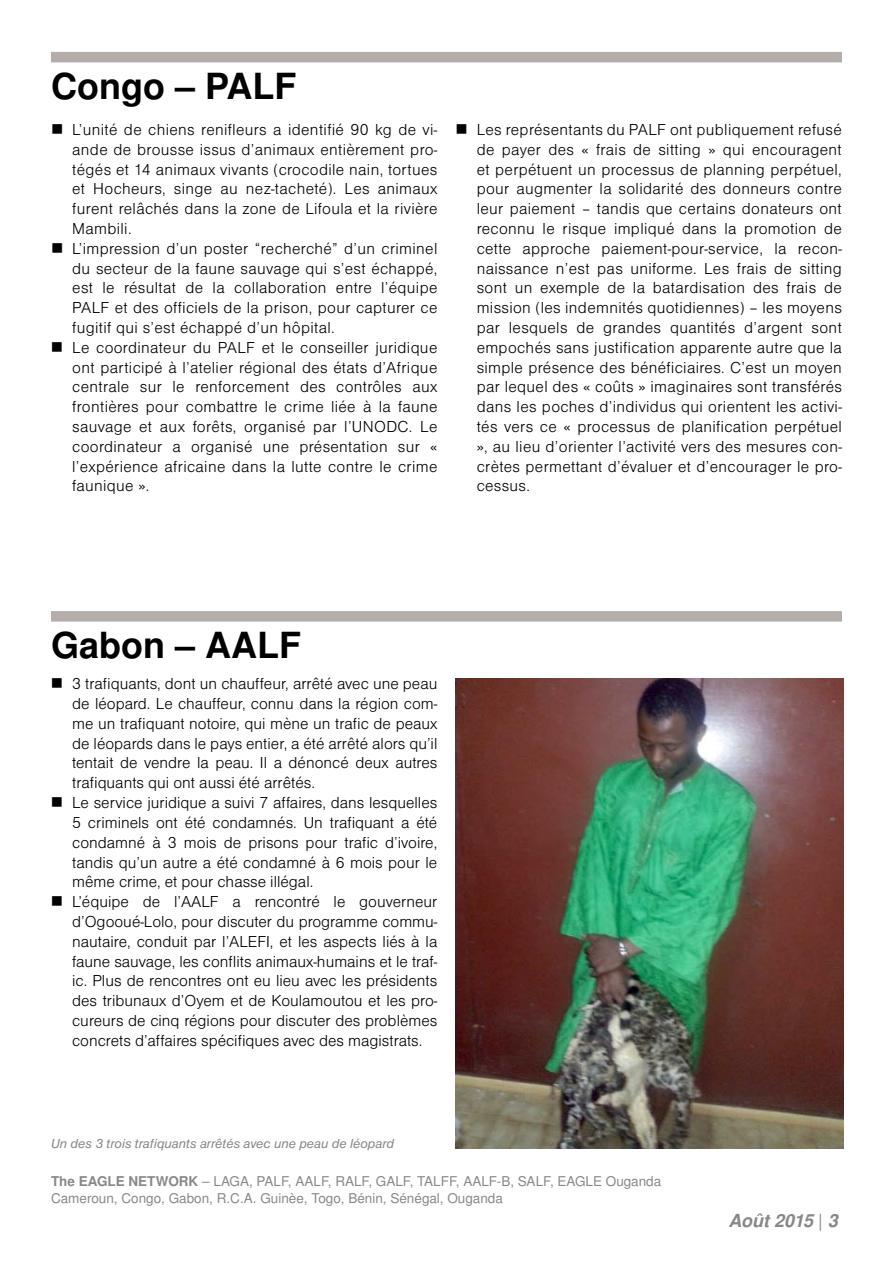
<style>
.page{position:relative;width:893px;height:1263px;background:#fff}
.page>*{position:absolute;margin:0;border:0;box-sizing:border-box;transform-origin:0 0}
.t1{font:700 36px "Nimbus Sans LOT";color:#000}
.t2{font:italic 700 18px "Nimbus Sans LOT";letter-spacing:-.005em;color:#87888a}
.t3{font:16.5px/19.8px "Nimbus Sans DOT Ligh";color:#000;text-align:justify}
.t4{font:16.5px/19.8px "Nimbus Sans DOT Ligh";letter-spacing:.02em;color:#000}
.t5{font:13.5px/16.2px "Nimbus Sans LOT";color:#87888a}
.t6{font:italic 13.5px "Nimbus Sans DOT";color:#87888a}
.s1{font-weight:700}
.s2{font-weight:400;font-style:normal}
</style>
<div class="page">
<div style="left:51px;top:611px;width:791px;height:11px;background:#b5adaa"></div>
<div style="left:51px;top:52px;width:791px;height:10px;background:#b5adaa"></div>
<img style="left:455px;top:678px;width:388px;height:470px">
<h1 class="t1" style="left:51px;top:64px;width:247px">Congo – PALF</h1>
<p class="t4" style="left:72px;top:120px;width:367px">L’unité de chiens renifleurs a identifié 90 kg de vi&shy;ande de brousse issus d’animaux entièrement pro&shy;tégés et 14 animaux vivants (crocodile nain, tortues et Hocheurs, singe au nez-tacheté). Les animaux furent relâchés dans la zone de Lifoula et la rivière Mambili.<br>L’impression d’un poster “recherché” d’un criminel du secteur de la faune sauvage qui s’est échappé, est le résultat de la collaboration entre l’équipe PALF et des officiels de la prison, pour capturer ce fugitif qui s’est échappé d’un hôpital.<br>Le coordinateur du PALF et le conseiller juridique ont participé à l’atelier régional des états d’Afrique centrale sur le renforcement des contrôles aux frontières pour combattre le crime liée à la faune sauvage et aux forêts, organisé par l’UNODC. Le coordinateur a organisé une présentation sur « l’expérience africaine dans la lutte contre le crime faunique ».</p>
<p class="t3" style="left:477px;top:120px;width:367px">Les représentants du PALF ont publiquement refusé de payer des « frais de sitting » qui encouragent et perpétuent un processus de planning perpétuel, pour augmenter la solidarité des donneurs contre leur paiement – tandis que certains donateurs ont reconnu le risque impliqué dans la promotion de cette approche paiement-pour-service, la recon&shy;naissance n’est pas uniforme. Les frais de sitting sont un exemple de la batardisation des frais de mission (les indemnités quotidiennes) – les moyens par lesquels de grandes quantités d’argent sont empochés sans justification apparente autre que la simple présence des bénéficiaires. C’est un moyen par lequel des « coûts » imaginaires sont transférés dans les poches d’individus qui orientent les activi&shy;tés vers ce « processus de planification perpétuel », au lieu d’orienter l’activité vers des mesures con&shy;crètes permettant d’évaluer et d’encourager le pro&shy;cessus.</p>
<h1 class="t1" style="left:51px;top:623px;width:252px">Gabon – AALF</h1>
<p class="t3" style="left:72px;top:674px;width:367px;text-align:left">3 trafiquants, dont un chauffeur, arrêté avec une peau de léopard. Le chauffeur, connu dans la région com&shy;me un trafiquant notoire, qui mène un trafic de peaux de léopards dans le pays entier, a été arrêté alors qu’il tentait de vendre la peau. Il a dénoncé deux autres trafiquants qui ont aussi été arrêtés.<br>Le service juridique a suivi 7 affaires, dans lesquelles 5 criminels ont été condamnés. Un trafiquant a été condamné à 3 mois de prisons pour trafic d’ivoire, tandis qu’un autre a été condamné à 6 mois pour le même crime, et pour chasse illégal.<br>L’équipe de l’AALF a rencontré le gouverneur d’Ogooué-Lolo, pour discuter du programme commu&shy;nautaire, conduit par l’ALEFI, et les aspects liés à la faune sauvage, les conflits animaux-humains et le traf&shy;ic. Plus de rencontres ont eu lieu avec les présidents des tribunaux d’Oyem et de Koulamoutou et les pro&shy;cureurs de cinq régions pour discuter des problèmes concrets d’affaires spécifiques avec des magistrats.</p>
<p class="t6" style="left:51px;top:1136px;width:344px">Un des 3 trois trafiquants arrêtés avec une peau de léopard</p>
<p class="t5" style="left:51px;top:1174px;width:612px"><span class="s1">The EAGLE NETWORK</span> – LAGA, PALF, AALF, RALF, GALF, TALFF, AALF-B, SALF, EAGLE Ouganda<br>Cameroun, Congo, Gabon, R.C.A. Guinèe, Togo, Bénin, Sénégal, Ouganda</p>
<p class="t2" style="left:728px;top:1210px;width:111px">Août 2015 <span class="s2">|</span> 3</p>
</div>
